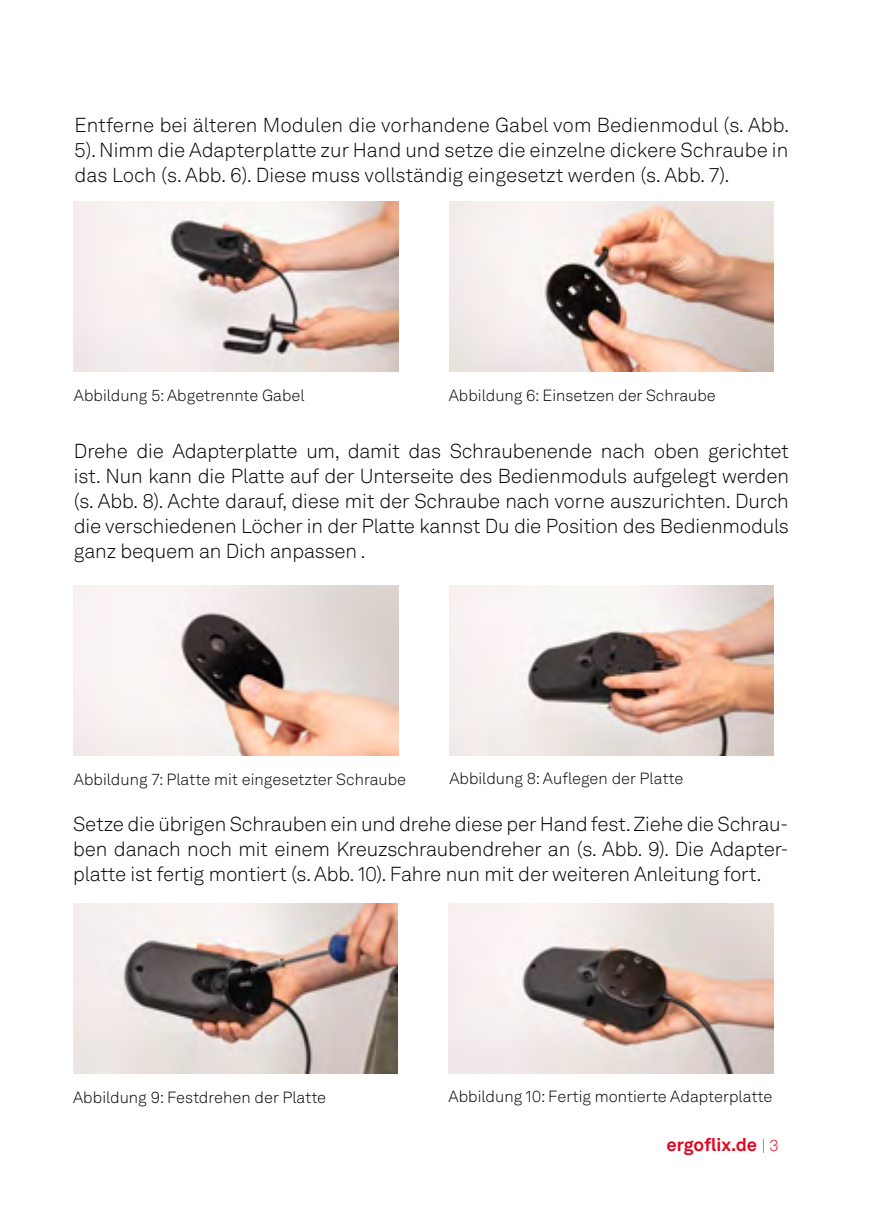
<style>
.page{position:relative;width:874px;height:1225px;background:#fff}
.page>*{position:absolute;margin:0;border:0;box-sizing:border-box;transform-origin:0 0}
.t1{font:300 20px/25px "Akkurat LL";letter-spacing:-.01em;color:#000;text-align:justify}
.t2{font:700 18px "Akkurat LL";color:#e3001d}
.t3{font:300 16px "Akkurat LL";color:#000}
.s1{font-weight:300;font-size:16px}
</style>
<div class="page">
<img style="left:74px;top:585px;width:324px;height:170px">
<img style="left:74px;top:202px;width:324px;height:170px">
<img style="left:449px;top:585px;width:324px;height:170px">
<img style="left:449px;top:202px;width:324px;height:170px">
<img style="left:73px;top:903px;width:324px;height:170px">
<img style="left:448px;top:903px;width:324px;height:170px">
<p class="t1" style="left:75px;top:112px;width:715px">Entferne bei älteren Modulen die vorhandene Gabel vom Bedienmodul (s. Abb.<br>5). Nimm die Adapterplatte zur Hand und setze die einzelne dickere Schraube in das Loch (s. Abb. 6). Diese muss vollständig eingesetzt werden (s. Abb. 7).</p>
<p class="t3" style="left:74px;top:384px;width:232px">Abbildung 5: Abgetrennte Gabel</p>
<p class="t3" style="left:448px;top:384px;width:268px">Abbildung 6: Einsetzen der Schraube</p>
<p class="t1" style="left:74px;top:437px;width:716px">Drehe die Adapterplatte um, damit das Schraubenende nach oben gerichtet ist. Nun kann die Platte auf der Unterseite des Bedienmoduls aufgelegt werden (s. Abb. 8). Achte darauf, diese mit der Schraube nach vorne auszurichten. Durch die verschiedenen Löcher in der Platte kannst Du die Position des Bedienmoduls ganz bequem an Dich anpassen .</p>
<p class="t3" style="left:74px;top:768px;width:333px">Abbildung 7: Platte mit eingesetzter Schraube</p>
<p class="t3" style="left:449px;top:767px;width:235px">Abbildung 8: Auflegen der Platte</p>
<p class="t1" style="left:73px;top:811px;width:716px">Setze die übrigen Schrauben ein und drehe diese per Hand fest. Ziehe die Schrau&shy;ben danach noch mit einem Kreuzschraubendreher an (s. Abb. 9). Die Adapter&shy;platte ist fertig montiert (s. Abb. 10). Fahre nun mit der weiteren Anleitung fort.</p>
<p class="t3" style="left:73px;top:1086px;width:254px">Abbildung 9: Festdrehen der Platte</p>
<p class="t3" style="left:448px;top:1085px;width:325px">Abbildung 10: Fertig montierte Adapterplatte</p>
<p class="t2" style="left:666px;top:1130px;width:113px">ergoflix.de <span class="s1">| 3</span></p>
</div>
